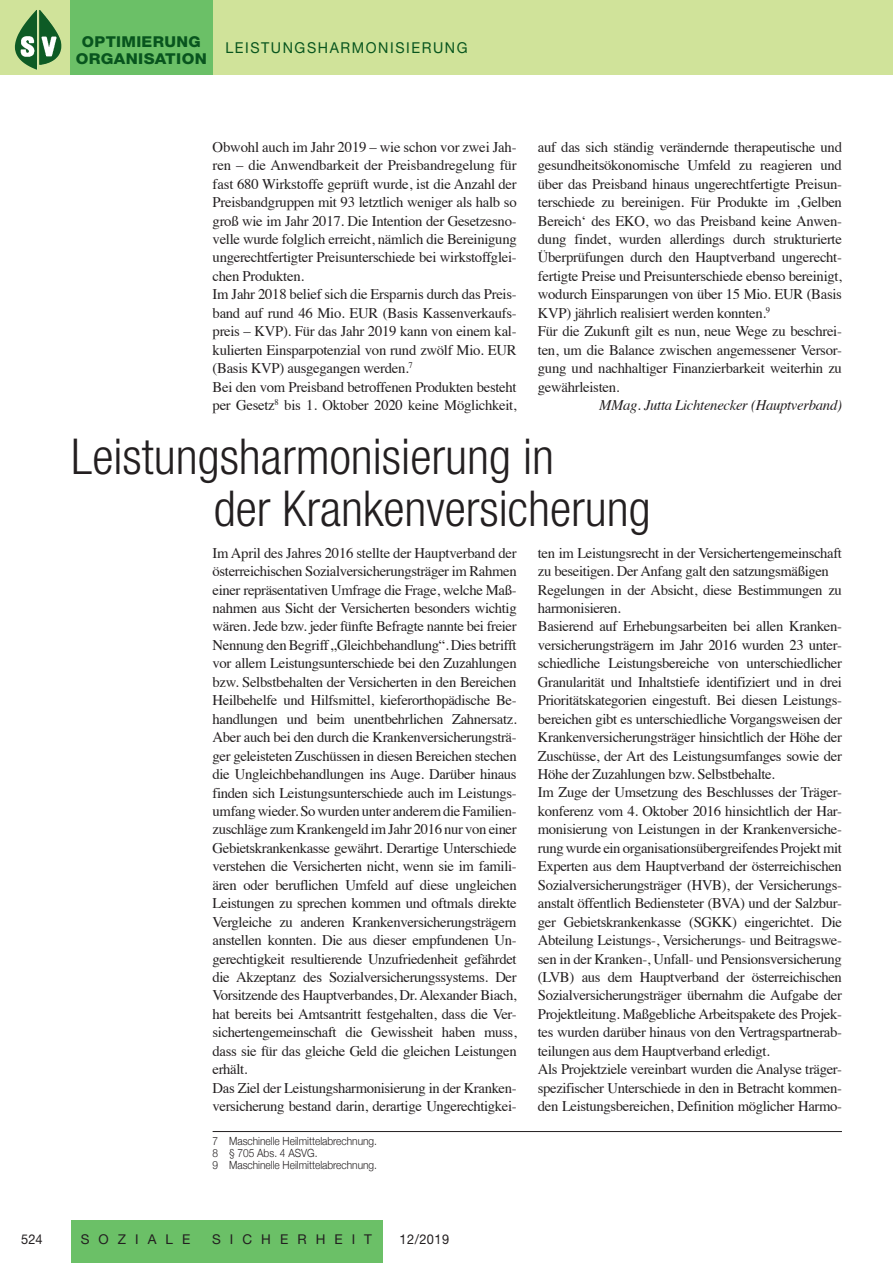
<style>
.page{position:relative;width:893px;height:1263px;background:#fff}
.page>*{position:absolute;margin:0;border:0;box-sizing:border-box;transform-origin:0 0}
.t1{font:300 condensed 49.5px/52.5px "Helvetica Neue LT Std";color:#231f20}
.t2{font:15px "Helvetica Neue LT Std";letter-spacing:.11em;color:#08551e;scale:.95 1}
.t3{font:800 15px/17.5px "Helvetica Neue LT Std";letter-spacing:.02em;color:#08551e;text-align:center;scale:1.05 1}
.t4{font:14.7px/18.5px "Times";letter-spacing:-.025em;color:#231f20}
.t5{font:italic 14.7px "Times";letter-spacing:-.02em;color:#231f20}
.t6{font:13.5px "Helvetica Neue LT Std";letter-spacing:.67em;color:#231f20}
.t7{font:13.5px "Helvetica Neue LT Std";letter-spacing:.67em;color:#231f20;scale:.95 1}
.t8{font:300 11.25px/12px "Helvetica Neue";color:#231f20;scale:.9 1}
</style>
<div class="page">
<div style="left:0;top:0;width:893px;height:74px;background:#d0e39a"></div>
<div style="left:70px;top:0;width:143px;height:74px;background:#6bc067"></div>
<div style="left:71px;top:1220px;width:312px;height:43px;background:#6bc067"></div>
<img style="left:39px;top:10px;width:22px;height:55px">
<hr style="left:213px;top:1131px;width:629px;height:1px;background:#231f20">
<p class="t3" style="left:76px;top:33px;width:126px">OPTIMIERUNG<br>ORGANISATION</p>
<p class="t2" style="left:225px;top:39px;width:256px">LEISTUNGSHARMONISIERUNG</p>
<p class="t4" style="left:213px;top:136px;width:306px">Obwohl auch im Jahr 2019 – wie schon vor zwei Jah&shy;ren – die Anwendbarkeit der Preisbandregelung für fast 680 Wirkstoffe geprüft wurde, ist die Anzahl der Preisbandgruppen mit 93 letztlich weniger als halb so groß wie im Jahr 2017. Die Intention der Gesetzesno&shy;velle wurde folglich erreicht, nämlich die Bereinigung ungerechtfertigter Preisunterschiede bei wirkstoffglei&shy;chen Produkten.<br>Im Jahr 2018 belief sich die Ersparnis durch das Preis&shy;band auf rund 46 Mio. EUR (Basis Kassenverkaufs&shy;preis – KVP). Für das Jahr 2019 kann von einem kal&shy;kulierten Einsparpotenzial von rund zwölf Mio. EUR (Basis KVP) ausgegangen werden.<sup>7<br></sup>Bei den vom Preisband betroffenen Produkten besteht per Gesetz<sup>8</sup> bis 1. Oktober 2020 keine Möglichkeit,</p>
<h1 class="t1" style="left:214px;top:429px;width:438px;text-indent:-143px">Leistungsharmonisierung in<br>der Krankenversicherung</h1>
<p class="t4" style="left:538px;top:136px;width:306px">auf das sich ständig verändernde therapeutische und gesundheitsökonomische Umfeld zu reagieren und über das Preisband hinaus ungerechtfertigte Preisun&shy;terschiede zu bereinigen. Für Produkte im ‚Gelben Bereich‘ des EKO, wo das Preisband keine Anwen&shy;dung findet, wurden allerdings durch strukturierte Überprüfungen durch den Hauptverband ungerecht&shy;fertigte Preise und Preisunterschiede ebenso bereinigt, wodurch Einsparungen von über 15 Mio. EUR (Basis KVP) jährlich realisiert werden konnten.<sup>9<br></sup>Für die Zukunft gilt es nun, neue Wege zu beschrei&shy;ten, um die Balance zwischen angemessener Versor&shy;gung und nachhaltiger Finanzierbarkeit weiterhin zu gewährleisten.</p>
<p class="t5" style="left:599px;top:392px;width:244px">MMag. Jutta Lichtenecker (Hauptverband)</p>
<p class="t4" style="left:213px;top:542px;width:306px">Im April des Jahres 2016 stellte der Hauptverband der österreichischen Sozialversicherungsträger im Rahmen einer repräsentativen Umfrage die Frage, welche Maß&shy;nahmen aus Sicht der Versicherten besonders wichtig wären. Jede bzw. jeder fünfte Befragte nannte bei freier Nennung den Begriff „Gleichbehandlung“. Dies betrifft vor allem Leistungsunterschiede bei den Zuzahlungen bzw. Selbstbehalten der Versicherten in den Bereichen Heilbehelfe und Hilfsmittel, kieferorthopädische Be&shy;handlungen und beim unentbehrlichen Zahnersatz.<br>Aber auch bei den durch die Krankenversicherungsträ&shy;ger geleisteten Zuschüssen in diesen Bereichen stechen die Ungleichbehandlungen ins Auge. Darüber hinaus finden sich Leistungsunterschiede auch im Leistungs&shy;umfang wieder. So wurden unter anderem die Familien&shy;zuschläge zum Krankengeld im Jahr 2016 nur von einer Gebietskrankenkasse gewährt. Derartige Unterschiede verstehen die Versicherten nicht, wenn sie im famili&shy;ären oder beruflichen Umfeld auf diese ungleichen Leistungen zu sprechen kommen und oftmals direkte Vergleiche zu anderen Krankenversicherungsträgern anstellen konnten. Die aus dieser empfundenen Un&shy;gerechtigkeit resultierende Unzufriedenheit gefährdet die Akzeptanz des Sozialversicherungssystems. Der Vorsitzende des Hauptverbandes, Dr. Alexander Biach, hat bereits bei Amtsantritt festgehalten, dass die Ver&shy;sichertengemeinschaft die Gewissheit haben muss, dass sie für das gleiche Geld die gleichen Leistungen erhält.<br>Das Ziel der Leistungsharmonisierung in der Kranken&shy;versicherung bestand darin, derartige Ungerechtigkei-</p>
<p class="t4" style="left:538px;top:542px;width:306px">ten im Leistungsrecht in der Versichertengemeinschaft zu beseitigen. Der Anfang galt den satzungsmäßigen Regelungen in der Absicht, diese Bestimmungen zu harmonisieren.<br>Basierend auf Erhebungsarbeiten bei allen Kranken&shy;versicherungsträgern im Jahr 2016 wurden 23 unter&shy;schiedliche Leistungsbereiche von unterschiedlicher Granularität und Inhaltstiefe identifiziert und in drei Prioritätskategorien eingestuft. Bei diesen Leistungs&shy;bereichen gibt es unterschiedliche Vorgangsweisen der Krankenversicherungsträger hinsichtlich der Höhe der Zuschüsse, der Art des Leistungsumfanges sowie der Höhe der Zuzahlungen bzw. Selbstbehalte.<br>Im Zuge der Umsetzung des Beschlusses der Träger&shy;konferenz vom 4. Oktober 2016 hinsichtlich der Har&shy;monisierung von Leistungen in der Krankenversiche&shy;rung wurde ein organisationsübergreifendes Projekt mit Experten aus dem Hauptverband der österreichischen Sozialversicherungsträger (HVB), der Versicherungs&shy;anstalt öffentlich Bediensteter (BVA) und der Salzbur&shy;ger Gebietskrankenkasse (SGKK) eingerichtet. Die Abteilung Leistungs-, Versicherungs- und Beitragswe&shy;sen in der Kranken-, Unfall- und Pensionsversicherung (LVB) aus dem Hauptverband der österreichischen Sozialversicherungsträger übernahm die Aufgabe der Projektleitung. Maßgebliche Arbeitspakete des Projek&shy;tes wurden darüber hinaus von den Vertragspartnerab&shy;teilungen aus dem Hauptverband erledigt.<br>Als Projektziele vereinbart wurden die Analyse träger&shy;spezifischer Unterschiede in den in Betracht kommen&shy;den Leistungsbereichen, Definition möglicher Harmo-</p>
<p class="t8" style="left:213px;top:1134px;width:184px">7 Maschinelle Heilmittelabrechnung.<br>8 § 705 Abs. 4 ASVG.<br>9 Maschinelle Heilmittelabrechnung.</p>
<p class="t7" style="left:21px;top:1231px;width:24px">524</p>
<p class="t6" style="left:81px;top:1231px;width:111px">SOZIALE</p>
<p class="t6" style="left:212px;top:1231px;width:161px">SICHERHEIT</p>
<p class="t7" style="left:400px;top:1231px;width:54px">12/2019</p>
</div>
